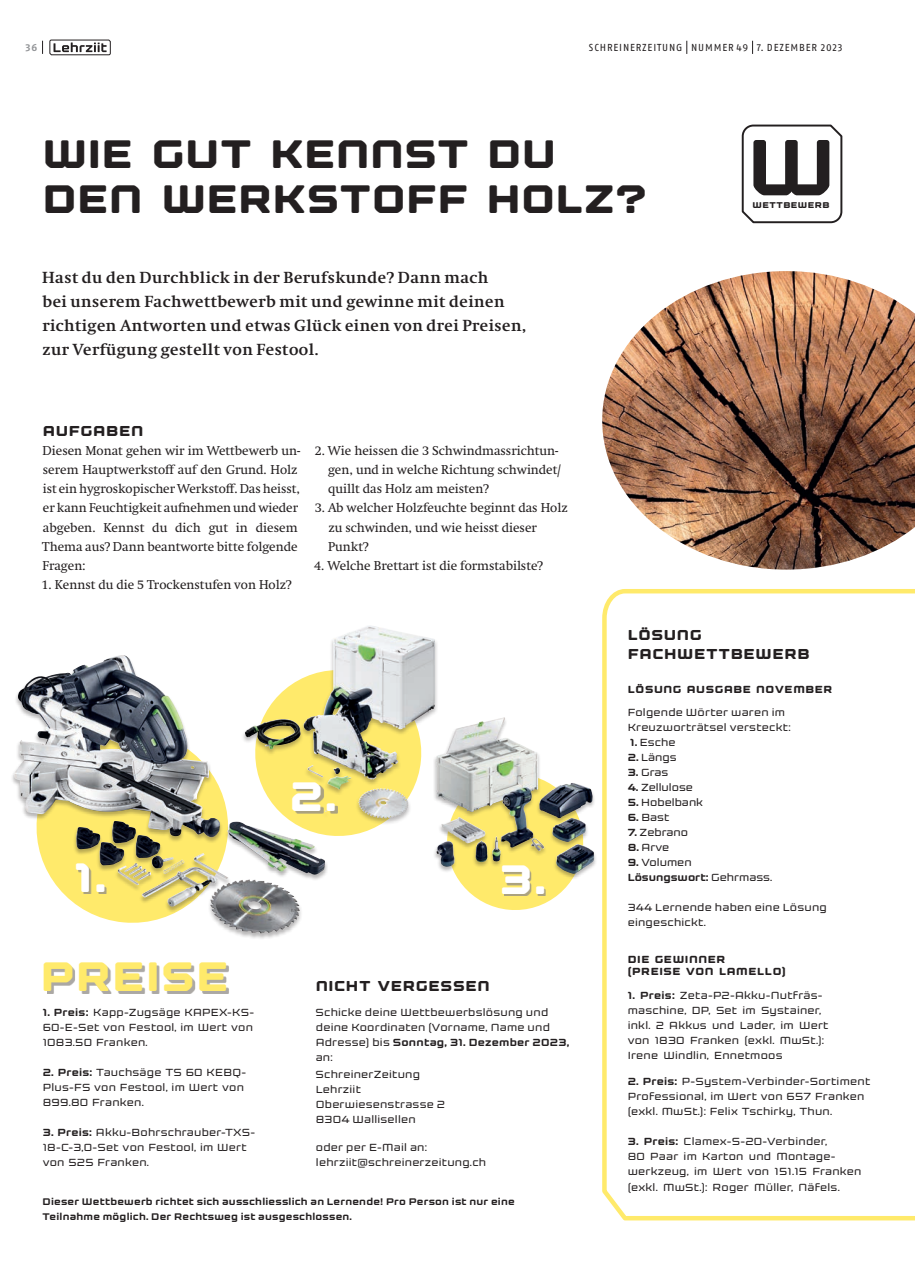
<style>
.page{position:relative;width:915px;height:1263px;background:#fff}
.page>*{position:absolute;margin:0;border:0;box-sizing:border-box;transform-origin:0 0}
.t1{font:800 45px "Kernel";letter-spacing:.03em;color:#ffea6b}
.t2{font:800 45px "Kernel";color:#fff}
.t3{font:800 43.5px/45px "Kernel";letter-spacing:.01em;color:#231f20}
.t4{font:700 15.75px/24px "Swift";letter-spacing:.03em;color:#231f20}
.t5{font:800 15.75px/19.2px "Kernel";letter-spacing:.04em;color:#231f20}
.t6{font:12.75px/19.2px "Swift";color:#231f20}
.t7{font:11.25px/15px "Kernel";letter-spacing:.02em;color:#231f20}
.t8{font:11.25px/15px "Kernel";color:#231f20}
.t9{font:800 11.25px/12.8px "Kernel";letter-spacing:.055em;color:#231f20}
.t10{font:700 10.5px/15.3px "Kernel";letter-spacing:.02em;color:#231f20}
.t11{font:10.2px "Fago OT";letter-spacing:.085em;color:#231f20}
.t12{font:700 10.2px "Fago OT";color:#939598}
.t13{font:800 9.15px "Kernel";letter-spacing:.05em;color:#231f20}
.s1{font-weight:700}
</style>
<div class="page">
<svg style="left:42px;top:41px;width:1px;height:13px"></svg>
<svg style="left:49px;top:39px;width:62px;height:16px"></svg>
<svg style="left:686px;top:41px;width:1px;height:13px"></svg>
<svg style="left:752px;top:41px;width:1px;height:13px"></svg>
<svg style="left:602px;top:589px;width:312px;height:632px"></svg>
<div style="left:47px;top:965px;width:182px;height:29px;background:#8f8b86;opacity:.75"></div>
<svg style="left:459px;top:880px;width:113px;height:30px"></svg>
<div style="left:504px;top:867px;width:42px;height:29px;background:#8f8b86;opacity:.75"></div>
<div style="left:433px;top:717px;width:164px;height:163px;background:#231f20;opacity:.32"></div>
<img style="left:438px;top:717px;width:66px;height:95px">
<svg style="left:328px;top:825px;width:51px;height:11px"></svg>
<div style="left:241px;top:624px;width:197px;height:201px;background:#231f20;opacity:.32"></div>
<img style="left:303px;top:626px;width:95px;height:154px">
<div style="left:11px;top:654px;width:317px;height:285px;background:#231f20;opacity:.32"></div>
<img style="left:14px;top:655px;width:207px;height:183px">
<svg style="left:741px;top:124px;width:102px;height:100px"></svg>
<img style="left:602px;top:271px;width:312px;height:299px">
<p class="t12" style="left:26px;top:41px;width:13px">36</p>
<p class="t11" style="left:588px;top:41px;width:192px">SCHREINERZEITUNG NUMMER 49 7. DEZEM</p>
<p class="t11" style="left:798px;top:41px;width:45px">BER 2023</p>
<h2 class="t3" style="left:43px;top:132px;width:794px">WIE GUT KENNST DU<br>DEN WERKSTOFF HOLZ? <sup>W</sup></h2>
<p class="t13" style="left:752px;top:201px;width:78px">WETTBEWERB</p>
<h3 class="t4" style="left:42px;top:265px;width:485px">Hast du den Durchblick in der Berufskunde? Dann mach<br>bei unserem Fachwettbewerb mit und gewinne mit deinen richtigen Antworten und etwas Glück einen von drei Preisen, zur Verfügung gestellt von Festool.</h3>
<h3 class="t5" style="left:43px;top:421px;width:102px">AUFGABEN</h3>
<p class="t6" style="left:42px;top:441px;width:259px">Diesen Monat gehen wir im Wettbewerb un&shy;serem Hauptwerkstoff auf den Grund. Holz ist ein hygroskopischer Werkstoff. Das heisst, er kann Feuchtigkeit aufnehmen und wieder abgeben. Kennst du dich gut in diesem Thema aus? Dann beantworte bitte folgende Fragen:</p>
<p class="t6" style="left:42px;top:575px;width:251px">1. Kennst du die 5 Trockenstufen von Holz?</p>
<p class="t6" style="left:328px;top:441px;width:234px;text-indent:-13px">2. Wie heissen die 3 Schwindmassrichtun&shy;gen, und in welche Richtung schwindet/ quillt das Holz am meisten?</p>
<p class="t6" style="left:328px;top:499px;width:241px;text-indent:-13px">3. Ab welcher Holzfeuchte beginnt das Holz zu schwinden, und wie heisst dieser<br>Punkt?</p>
<p class="t6" style="left:314px;top:556px;width:230px">4. Welche Brettart ist die formstabilste?</p>
<h1 class="t2" style="left:75px;top:854px;width:33px">1.</h1>
<h1 class="t2" style="left:290px;top:772px;width:48px">2.</h1>
<h1 class="t2" style="left:499px;top:856px;width:48px">3.</h1>
<h1 class="t1" style="left:40px;top:953px;width:189px">PREISE</h1>
<p class="t7" style="left:43px;top:1005px;width:213px;text-align:justify"><span class="s1">1. Preis:</span> Kapp-Zugsäge KAPEX-KS-60-E-Set von Festool, im Wert von 1083.50 Franken.</p>
<p class="t7" style="left:43px;top:1065px;width:205px"><span class="s1">2. Preis:</span> Tauchsäge TS 60 KEBQ-<br>Plus-FS von Festool, im Wert von<br>899.80 Franken.</p>
<p class="t7" style="left:43px;top:1125px;width:214px"><span class="s1">3. Preis:</span> Akku-Bohrschrauber-TXS-<br>18-C-3,0-Set von Festool, im Wert von 525 Franken.</p>
<h3 class="t5" style="left:316px;top:976px;width:175px">NICHT VERGESSEN</h3>
<p class="t7" style="left:315px;top:1005px;width:255px">Schicke deine Wettbewerbslösung und deine Koordinaten (Vorname, Name und<br>Adresse) bis <span class="s1">Sonntag, 31. Dezember 2023, </span>an:</p>
<p class="t7" style="left:315px;top:1067px;width:131px">SchreinerZeitung<br>Lehrziit<br>Oberwiesenstrasse 2<br>8304 Wallisellen</p>
<p class="t7" style="left:316px;top:1139px;width:172px">oder per E-Mail an: lehrziit@schreinerzeitung.ch</p>
<p class="t10" style="left:43px;top:1194px;width:473px">Dieser Wettbewerb richtet sich ausschliesslich an Lernende! Pro Person ist nur eine<br>Teilnahme möglich. Der Rechtsweg ist ausgeschlossen.</p>
<h3 class="t5" style="left:627px;top:625px;width:183px">LÖSUNG<br>FACHWETTBEWERB</h3>
<p class="t9" style="left:627px;top:683px;width:206px">LÖSUNG AUSGABE NOVEMBER</p>
<p class="t7" style="left:627px;top:705px;width:164px">Folgende Wörter waren im<br>Kreuzworträtsel versteckt:</p>
<p class="t7" style="left:630px;top:735px;width:47px"><span class="s1">1.</span> Esche</p>
<p class="t7" style="left:627px;top:750px;width:50px"><span class="s1">2.</span> Längs</p>
<p class="t7" style="left:627px;top:765px;width:42px"><span class="s1">3.</span> Gras</p>
<p class="t8" style="left:627px;top:780px;width:67px"><span class="s1">4.</span> Zellulose</p>
<p class="t8" style="left:627px;top:795px;width:77px"><span class="s1">5.</span> Hobelbank</p>
<p class="t7" style="left:627px;top:810px;width:43px"><span class="s1">6.</span> Bast</p>
<p class="t8" style="left:627px;top:825px;width:62px"><span class="s1">7.</span> Zebrano</p>
<p class="t7" style="left:627px;top:840px;width:43px"><span class="s1">8.</span> Arve</p>
<p class="t8" style="left:627px;top:855px;width:146px"><span class="s1">9.</span> Volumen<br><span class="s1">Lösungswort:</span> Gehrmass.</p>
<p class="t7" style="left:627px;top:900px;width:200px">344 Lernende haben eine Lösung eingeschickt.</p>
<p class="t9" style="left:627px;top:953px;width:159px">DIE GEWINNER<br>(PREISE VON LAMELLO)</p>
<p class="t7" style="left:627px;top:988px;width:202px"><span class="s1">1. Preis:</span> Zeta-P2-Akku-Nutfräs&shy;maschine, DP, Set im Systainer, inkl. 2 Akkus und Lader, im Wert von 1830 Franken (exkl. MwSt.):<br>Irene Windlin, Ennetmoos</p>
<p class="t7" style="left:627px;top:1074px;width:244px"><span class="s1">2. Preis:</span> P-System-Verbinder-Sortiment<br>Professional, im Wert von 657 Franken (exkl. MwSt.): Felix Tschirky, Thun.</p>
<p class="t7" style="left:627px;top:1134px;width:235px"><span class="s1">3. Preis:</span> Clamex-S-20-Verbinder,<br>80 Paar im Karton und Montage&shy;werkzeug, im Wert von 151.15 Franken (exkl. MwSt.): Roger Müller, Näfels.</p>
</div>
